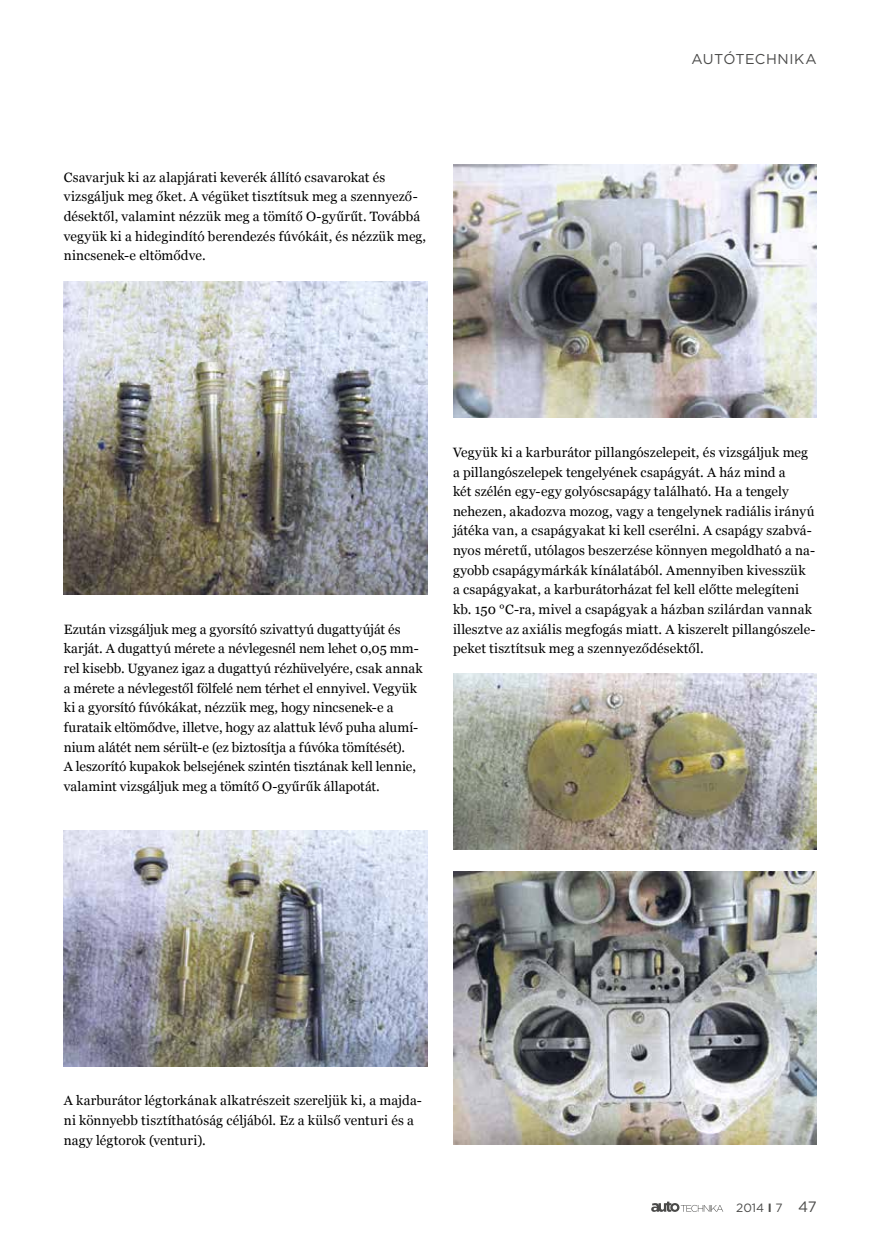
<style>
.page{position:relative;width:872px;height:1246px;background:#fff}
.page>*{position:absolute;margin:0;border:0;box-sizing:border-box;transform-origin:0 0}
.t1{font:14.25px "Gotham";letter-spacing:.035em;color:#4a4a49}
.t2{font:13.5px/19.6px "Georgia";letter-spacing:.005em;color:#000}
.t3{font:12px "Gotham";color:#4a4a49}
.s1{font-weight:700}
.s2{font-size:15px}
</style>
<div class="page">
<svg style="left:651px;top:1201px;width:72px;height:11px"></svg>
<img style="left:64px;top:282px;width:363px;height:312px">
<img style="left:64px;top:830px;width:363px;height:236px">
<img style="left:453px;top:164px;width:363px;height:253px">
<img style="left:453px;top:673px;width:363px;height:177px">
<img style="left:453px;top:872px;width:363px;height:273px">
<p class="t2" style="left:64px;top:167px;width:364px">Csavarjuk ki az alapjárati keverék állító csavarokat és vizsgáljuk meg őket. A végüket tisztítsuk meg a szennyező&shy;désektől, valamint nézzük meg a tömítő O-gyűrűt. Továbbá vegyük ki a hidegindító berendezés fúvókáit, és nézzük meg, nincsenek-e eltömődve.</p>
<p class="t1" style="left:691px;top:50px;width:127px">AUTÓTECHNIKA</p>
<p class="t2" style="left:64px;top:619px;width:360px">Ezután vizsgáljuk meg a gyorsító szivattyú dugattyúját és karját. A dugattyú mérete a névlegesnél nem lehet 0,05 mm&shy;rel kisebb. Ugyanez igaz a dugattyú rézhüvelyére, csak annak a mérete a névlegestől fölfelé nem térhet el ennyivel. Vegyük ki a gyorsító fúvókákat, nézzük meg, hogy nincsenek-e a furataik eltömődve, illetve, hogy az alattuk lévő puha alumí&shy;nium alátét nem sérült-e (ez biztosítja a fúvóka tömítését).<br>A leszorító kupakok belsejének szintén tisztának kell lennie, valamint vizsgáljuk meg a tömítő O-gyűrűk állapotát.</p>
<p class="t2" style="left:453px;top:442px;width:364px">Vegyük ki a karburátor pillangószelepeit, és vizsgáljuk meg a pillangószelepek tengelyének csapágyát. A ház mind a<br>két szélén egy-egy golyóscsapágy található. Ha a tengely nehezen, akadozva mozog, vagy a tengelynek radiális irányú játéka van, a csapágyakat ki kell cserélni. A csapágy szabvá&shy;nyos méretű, utólagos beszerzése könnyen megoldható a na&shy;gyobb csapágymárkák kínálatából. Amennyiben kivesszük a csapágyakat, a karburátorházat fel kell előtte melegíteni kb. 150 °C-ra, mivel a csapágyak a házban szilárdan vannak illesztve az axiális megfogás miatt. A kiszerelt pillangószele&shy;peket tisztítsuk meg a szennyeződésektől.</p>
<p class="t2" style="left:64px;top:1090px;width:359px">A karburátor légtorkának alkatrészeit szereljük ki, a majda&shy;ni könnyebb tisztíthatóság céljából. Ez a külső venturi és a nagy légtorok (venturi).</p>
<p class="t3" style="left:736px;top:1200px;width:82px">2014 <span class="s1">I</span> 7 <span class="s2">47</span></p>
</div>
